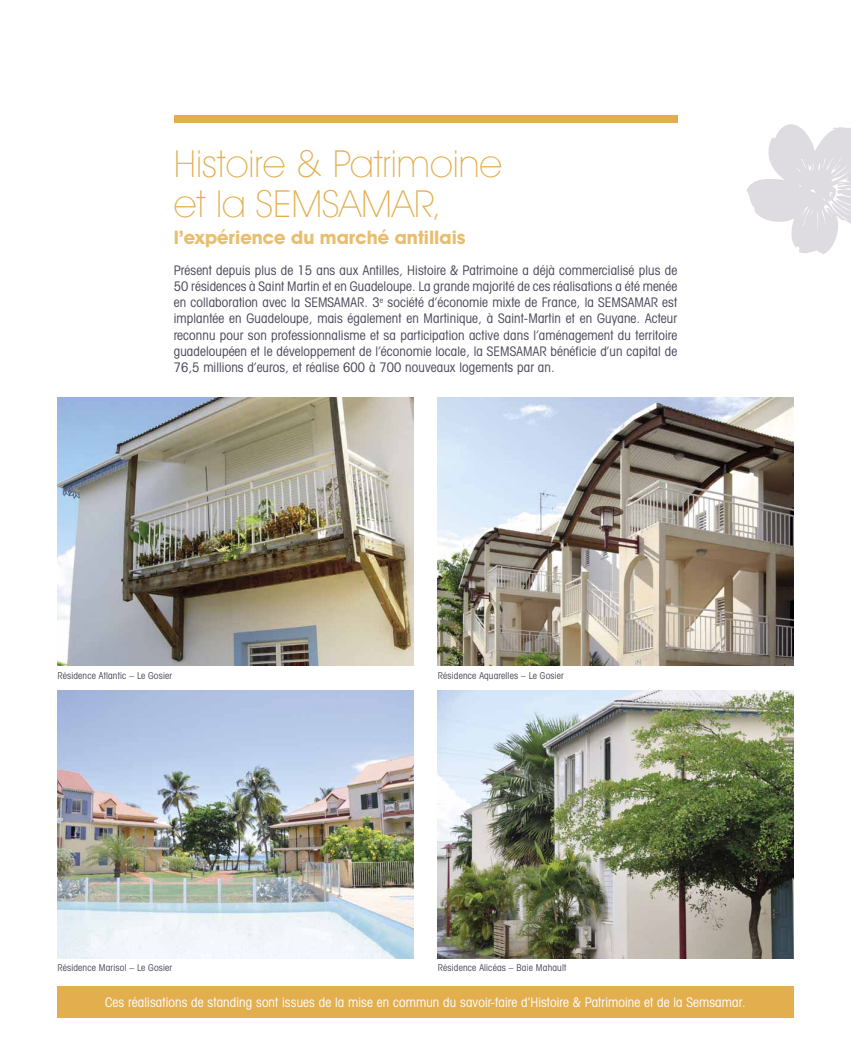
<style>
.page{position:relative;width:851px;height:1063px;background:#fff}
.page>*{position:absolute;margin:0;border:0;box-sizing:border-box;transform-origin:0 0}
.t1{font:200 37.5px/40px "Avant Garde IT Cby BT";color:#e2ae4e}
.t2{font:700 18.75px "Avant Garde IT Cby BT";color:#e8be6e}
.t3{font:condensed 13.12px/16.2px "Avant Garde IT Cby BT";letter-spacing:.01em;color:#494656;text-align:justify}
.t4{font:condensed 13.12px "Avant Garde IT Cby BT";letter-spacing:.01em;color:#fff}
.t5{font:condensed 9.38px "Avant Garde IT Cby BT";letter-spacing:.02em;color:#494656}
</style>
<div class="page">
<div style="left:174px;top:115px;width:503px;height:7px;background:#e2ae4e"></div>
<div style="left:57px;top:986px;width:736px;height:32px;background:#e2ae4e"></div>
<img style="left:57px;top:398px;width:356px;height:268px">
<img style="left:57px;top:691px;width:356px;height:268px">
<img style="left:438px;top:398px;width:355px;height:268px">
<img style="left:438px;top:691px;width:355px;height:268px">
<svg style="left:746px;top:124px;width:104px;height:130px"></svg>
<p class="t1" style="left:174px;top:143px;width:330px">Histoire &amp; Patrimoine et la SEMSAMAR,</p>
<p class="t2" style="left:174px;top:226px;width:293px">l’expérience du marché antillais</p>
<p class="t3" style="left:174px;top:262px;width:505px">Présent depuis plus de 15 ans aux Antilles, Histoire &amp; Patrimoine a déjà commercialisé plus de 50 résidences à Saint Martin et en Guadeloupe. La grande majorité de ces réalisations a été menée en collaboration avec la SEMSAMAR. 3<sup>e</sup> société d’économie mixte de France, la SEMSAMAR est implantée en Guadeloupe, mais également en Martinique, à Saint-Martin et en Guyane. Acteur reconnu pour son professionnalisme et sa participation active dans l’aménagement du territoire guadeloupéen et le développement de l’économie locale, la SEMSAMAR bénéficie d’un capital de 76,5 millions d’euros, et réalise 600 à 700 nouveaux logements par an.</p>
<p class="t5" style="left:57px;top:670px;width:116px">Résidence Atlantic – Le Gosier</p>
<p class="t5" style="left:438px;top:670px;width:127px">Résidence Aquarelles – Le Gosier</p>
<p class="t5" style="left:57px;top:962px;width:116px">Résidence Marisol – Le Gosier</p>
<p class="t5" style="left:438px;top:962px;width:130px">Résidence Alicéas – Baie Mahault</p>
<p class="t4" style="left:105px;top:994px;width:642px">Ces réalisations de standing sont issues de la mise en commun du savoir-faire d’Histoire &amp; Patrimoine et de la Semsamar.</p>
</div>
